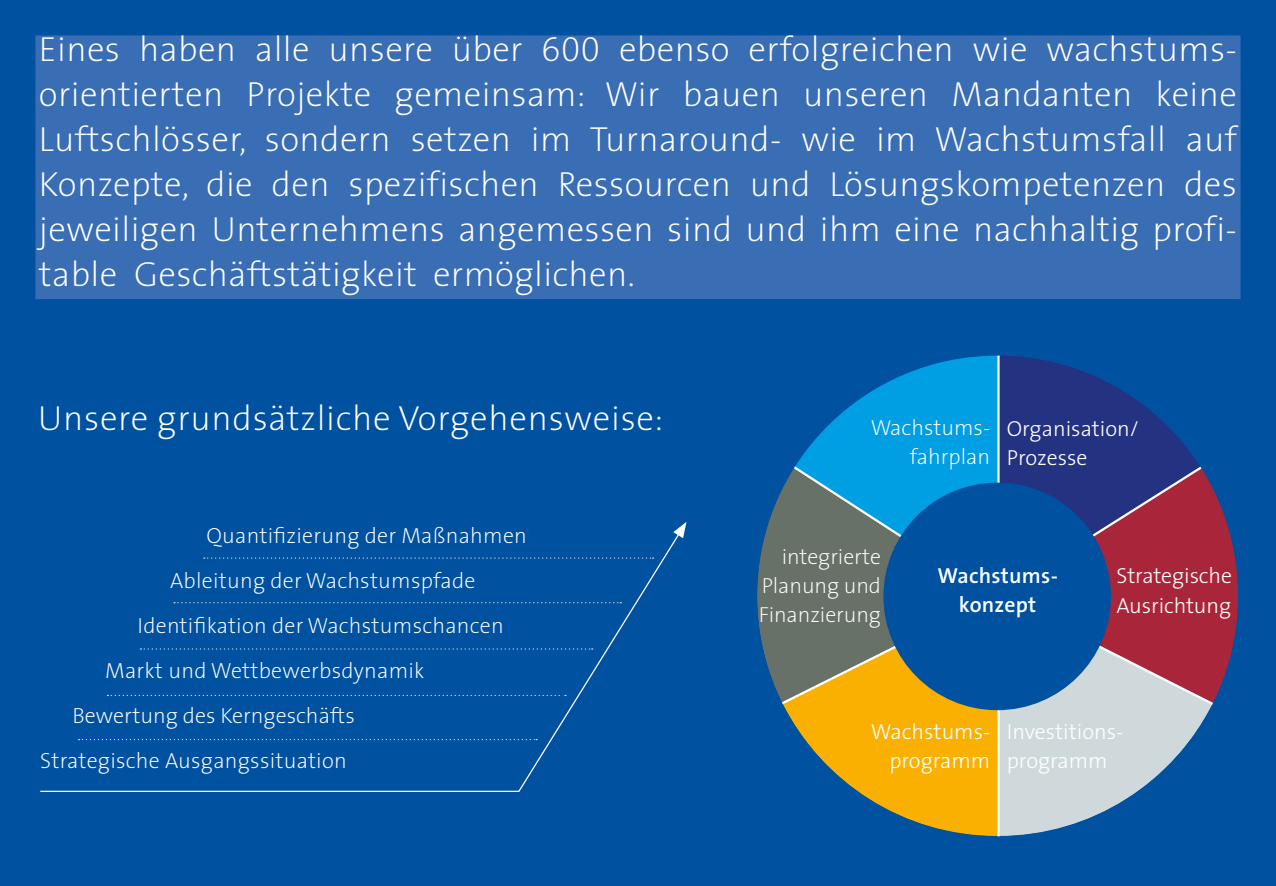
<style>
.page{position:relative;width:1276px;height:886px;background:#0052a0}
.page>*{position:absolute;margin:0;border:0;box-sizing:border-box;transform-origin:0 0}
.t1{font:200 35px/45px "The Sans";letter-spacing:.01em;color:#fff;text-align:justify}
.t2{font:200 22px "The Sans";letter-spacing:.01em;color:#fff}
.t3{font:300 21.75px/29px "The Sans";color:#fff}
.t4{font:200 21.75px/29px "The Sans";letter-spacing:-.005em;color:#fff;text-align:right}
.t5{font:600 21.75px/29px "The Sans";letter-spacing:.01em;color:#fff;text-align:center}
.s1{font-family:"The Sans Extra Light Expert";font-weight:400}
</style>
<div class="page">
<div style="left:35px;top:35px;width:1205px;height:264px;background:#396db4;border:2px solid #396db4"></div>
<svg style="left:40px;top:538px;width:637px;height:254px"></svg>
<svg style="left:673px;top:522px;width:13px;height:16px"></svg>
<svg style="left:1216px;top:496px;width:21px;height:200px;fill:#a9253a"></svg>
<svg style="left:758px;top:501px;width:19px;height:190px;fill:#677168"></svg>
<svg style="left:777px;top:357px;width:439px;height:478px"></svg>
<div style="left:883px;top:483px;width:228px;height:227px;background:#0052a0;border-radius:50%"></div>
<p class="t1" style="left:39px;top:26px;width:1199px">Eines haben alle unsere über <span class="s1">600</span> ebenso erfolgreichen wie wachstums&shy;orientierten Projekte gemeinsam: Wir bauen unseren Mandanten keine Luftschlösser, sondern setzen im Turnaround- wie im Wachstumsfall auf Konzepte, die den spezifischen Ressourcen und Lösungskompetenzen des jeweiligen Unternehmens angemessen sind und ihm eine nachhaltig profi&shy;table Geschäftstätigkeit ermöglichen.</p>
<p class="t1" style="left:38px;top:394px;width:627px">Unsere grundsätzliche Vorgehensweise:</p>
<p class="t2" style="left:206px;top:517px;width:322px">Quantifizierung der Maßnahmen</p>
<p class="t2" style="left:170px;top:562px;width:307px">Ableitung der Wachstumspfade</p>
<p class="t2" style="left:138px;top:607px;width:368px">Identifikation der Wachstumschancen</p>
<p class="t2" style="left:105px;top:652px;width:321px">Markt und Wettbewerbsdynamik</p>
<p class="t2" style="left:73px;top:697px;width:284px">Bewertung des Kerngeschäfts</p>
<p class="t2" style="left:40px;top:742px;width:308px">Strategische Ausgangssituation</p>
<p class="t4" style="left:870px;top:412px;width:121px">Wachstums&shy;fahrplan</p>
<p class="t3" style="left:1006px;top:413px;width:134px">Organisation/<br>Prozesse</p>
<p class="t4" style="left:759px;top:542px;width:124px;text-align:justify;text-indent:23px">integrierte Planung und Finanzierung</p>
<p class="t5" style="left:937px;top:561px;width:122px">Wachstums&shy;konzept</p>
<p class="t3" style="left:1116px;top:561px;width:117px">Strategische<br>Ausrichtung</p>
<p class="t3" style="left:871px;top:716px;width:121px;text-align:right">Wachstums&shy;programm</p>
<p class="t3" style="left:1006px;top:716px;width:118px">Investitions&shy;programm</p>
</div>
